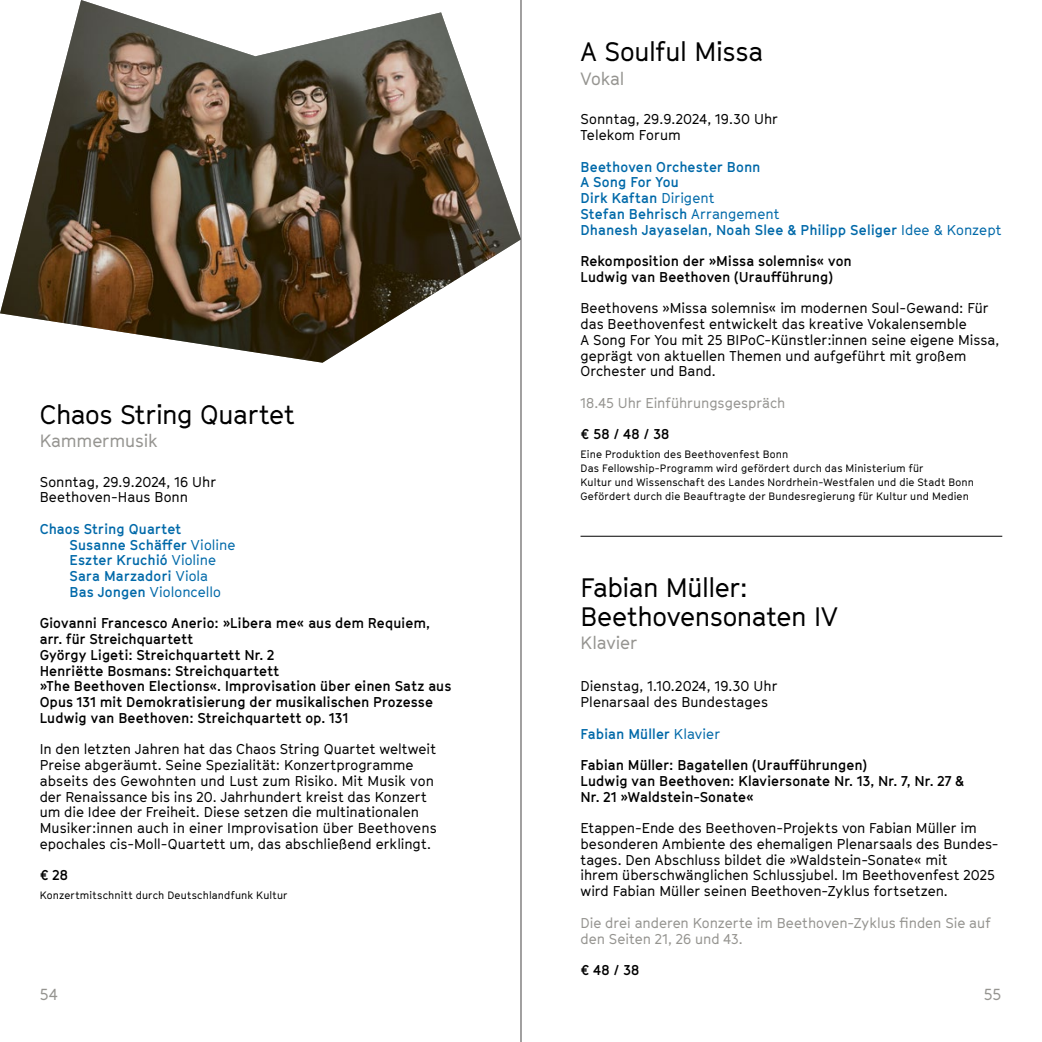
<style>
.page{position:relative;width:1042px;height:1042px;background:#fff}
.page>*{position:absolute;margin:0;border:0;box-sizing:border-box;transform-origin:0 0}
.Titel{font:26.25px/28.9px "GT Cinetype";letter-spacing:-.02em;color:#000}
.Untertitel{font:17.5px "GT Cinetype";letter-spacing:-.01em;color:#959490}
.t1{font:15.75px "GT Cinetype";color:#959490}
.Infos_2{font:14px/15.8px "GT Cinetype";color:#000}
.Infos{font:700 14px/15.8px "GT Cinetype";color:#000}
.Künstler_innnen{font:700 14px/15.8px "GT Cinetype";letter-spacing:.01em;color:#0069a9}
.Datum___Ort{font:14px/15.8px "GT Cinetype";letter-spacing:.005em;color:#000}
.Zusatz_Infos{font:14px/15.8px "GT Cinetype";letter-spacing:-.005em;color:#959490}
.Preis{font:700 14px "GT Cinetype";letter-spacing:.015em;color:#000}
.Zusatz_klein{font:10.5px/14px "GT Cinetype";letter-spacing:.015em;color:#000}
.s1{font-weight:400}
</style>
<div class="page">
<hr style="left:580px;top:536px;width:422px;height:1px;background:#000">
<img style="left:0;top:0;width:521px;height:363px">
<hr style="left:521px;top:0;width:1px;height:1042px;background:#454343">
<p class="Titel" style="left:40px;top:399px;width:257px">Chaos String Quartet</p>
<p class="Untertitel" style="left:40px;top:430px;width:120px">Kammermusik</p>
<p class="Datum___Ort" style="left:40px;top:473px;width:178px">Sonntag, 29.9.2024, 16 Uhr<br>Beethoven-Haus Bonn</p>
<p class="Künstler_innnen" style="left:69px;top:521px;width:167px;text-indent:-30px">Chaos String Quartet<br>Susanne Schäffer <span class="s1">Violine<br></span>Eszter Kruchió <span class="s1">Violine<br></span>Sara Marzadori <span class="s1">Viola<br></span>Bas Jongen <span class="s1">Violoncello</span></p>
<p class="Infos" style="left:40px;top:615px;width:413px">Giovanni Francesco Anerio: »Libera me« aus dem Requiem, arr. für Streichquartett<br>György Ligeti: Streichquartett Nr. 2<br>Henriëtte Bosmans: Streichquartett<br>»The Beethoven Elections«. Improvisation über einen Satz aus Opus 131 mit Demokratisierung der musikalischen Prozesse Ludwig van Beethoven: Streichquartett op. 131</p>
<p class="Infos_2" style="left:40px;top:741px;width:398px">In den letzten Jahren hat das Chaos String Quartet weltweit Preise abgeräumt. Seine Spezialität: Konzertprogramme abseits des Gewohnten und Lust zum Risiko. Mit Musik von der Renaissance bis ins 20. Jahrhundert kreist das Konzert um die Idee der Freiheit. Diese setzen die multinationalen Musiker:innen auch in einer Improvisation über Beethovens epochales cis-Moll-Quartett um, das abschließend erklingt.</p>
<p class="Preis" style="left:40px;top:867px;width:30px">€ 28</p>
<p class="Zusatz_klein" style="left:40px;top:888px;width:249px">Konzertmitschnitt durch Deutschlandfunk Kultur</p>
<p class="Titel" style="left:580px;top:37px;width:184px">A Soulful Missa</p>
<p class="Untertitel" style="left:580px;top:68px;width:45px">Vokal</p>
<p class="Datum___Ort" style="left:580px;top:111px;width:199px">Sonntag, 29.9.2024, 19.30 Uhr<br>Telekom Forum</p>
<p class="Künstler_innnen" style="left:580px;top:158px;width:422px">Beethoven Orchester Bonn<br>A Song For You<br>Dirk Kaftan <span class="s1">Dirigent<br></span>Stefan Behrisch <span class="s1">Arrangement<br></span>Dhanesh Jayaselan, Noah Slee &amp; Philipp Seliger <span class="s1">Idee &amp; Konzept</span></p>
<p class="Infos" style="left:580px;top:253px;width:273px">Rekomposition der »Missa solemnis« von<br>Ludwig van Beethoven (Uraufführung)</p>
<p class="Infos_2" style="left:580px;top:300px;width:420px">Beethovens »Missa solemnis« im modernen Soul-Gewand: Für das Beethovenfest entwickelt das kreative Vokalensemble<br>A Song For You mit 25 BIPoC-Künstler:innen seine eigene Missa, geprägt von aktuellen Themen und aufgeführt mit großem Orchester und Band.</p>
<p class="Zusatz_Infos" style="left:580px;top:395px;width:206px">18.45 Uhr Einführungsgespräch</p>
<p class="Preis" style="left:580px;top:426px;width:90px">€ 58 / 48 / 38</p>
<p class="Zusatz_klein" style="left:580px;top:447px;width:395px">Eine Produktion des Beethovenfest Bonn<br>Das Fellowship-Programm wird gefördert durch das Ministerium für<br>Kultur und Wissenschaft des Landes Nordrhein-Westfalen und die Stadt Bonn Gefördert durch die Beauftragte der Bundesregierung für Kultur und Medien</p>
<p class="Titel" style="left:580px;top:572px;width:259px">Fabian Müller:<br>Beethovensonaten IV</p>
<p class="Untertitel" style="left:580px;top:632px;width:58px">Klavier</p>
<p class="Datum___Ort" style="left:580px;top:678px;width:198px">Dienstag, 1.10.2024, 19.30 Uhr<br>Plenarsaal des Bundestages</p>
<p class="Künstler_innnen" style="left:580px;top:725px;width:141px">Fabian Müller <span class="s1">Klavier</span></p>
<p class="Infos" style="left:580px;top:757px;width:385px">Fabian Müller: Bagatellen (Uraufführungen)<br>Ludwig van Beethoven: Klaviersonate Nr. 13, Nr. 7, Nr. 27 &amp;<br>Nr. 21 »Waldstein-Sonate«</p>
<p class="Infos_2" style="left:580px;top:820px;width:419px">Etappen-Ende des Beethoven-Projekts von Fabian Müller im besonderen Ambiente des ehemaligen Plenarsaals des Bundes&shy;tages. Den Abschluss bildet die »Waldstein-Sonate« mit<br>ihrem überschwänglichen Schlussjubel. Im Beethovenfest 2025 wird Fabian Müller seinen Beethoven-Zyklus fortsetzen.</p>
<p class="Zusatz_Infos" style="left:580px;top:914px;width:412px">Die drei anderen Konzerte im Beethoven-Zyklus finden Sie auf den Seiten 21, 26 und 43.</p>
<p class="Preis" style="left:580px;top:961px;width:60px">€ 48 / 38</p>
<p class="t1" style="left:40px;top:985px;width:20px">54</p>
<p class="t1" style="left:983px;top:985px;width:19px">55</p>
</div>
